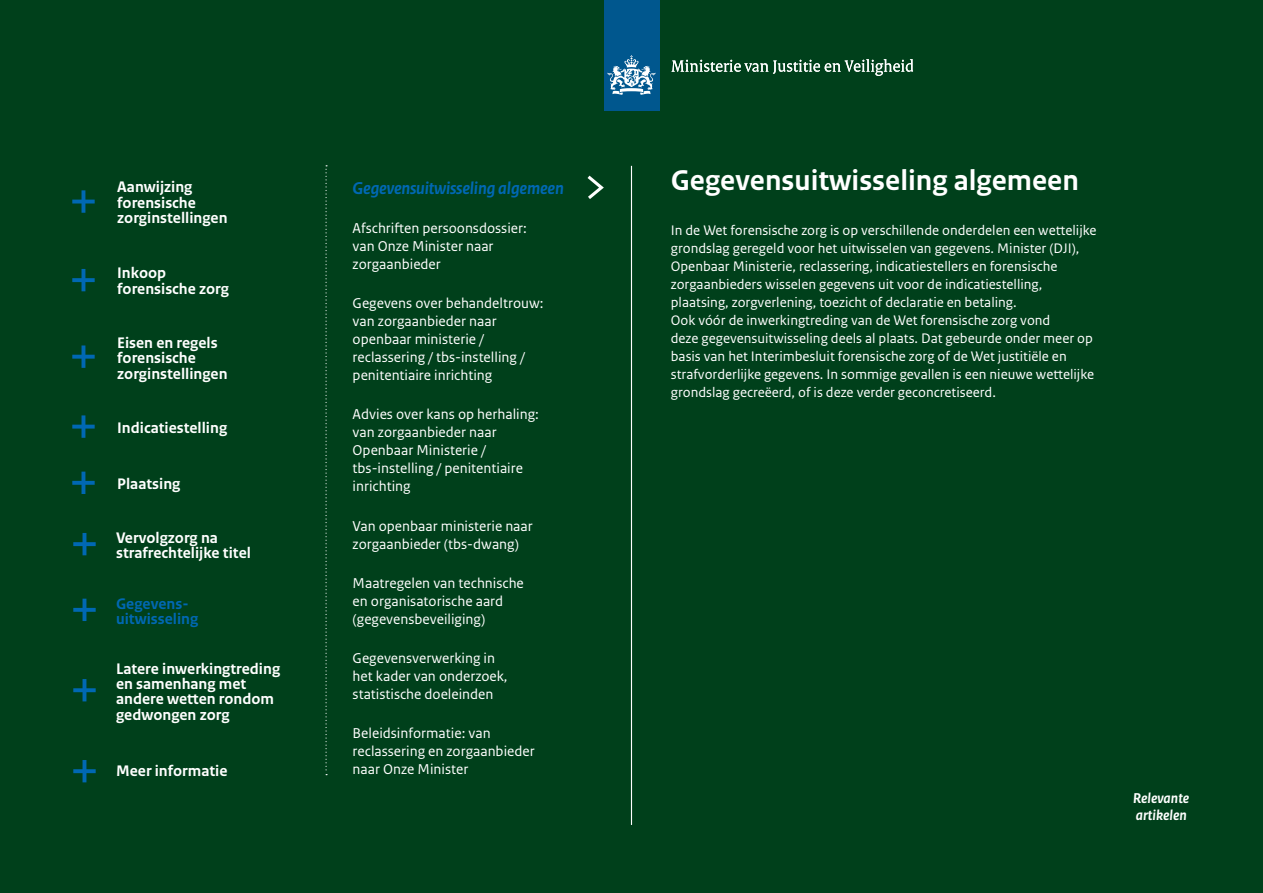
<style>
.page{position:relative;width:1263px;height:893px;background:#00401b}
.page>*{position:absolute;margin:0;border:0;box-sizing:border-box;transform-origin:0 0}
.t1{font:700 30px "Rijksoverheid Sans Text";color:#fff}
.t2{font:italic 700 18px "Rijksoverheid Sans Text";letter-spacing:-.01em;color:#0068b3}
.t3{font:700 16.05px/15.5px "Rijksoverheid Sans Text";color:#fff}
.t4{font:700 16.05px/15.5px "Rijksoverheid Sans Text";color:#0068b3}
.t5{font:15px/18px "Rijksoverheid Sans Text";color:#fff}
.t6{font:italic 700 15px/17.5px "Rijksoverheid Sans Text";color:#fff}
.t7{font:14.55px/18px "Rijksoverheid Sans Text";color:#fff}
</style>
<div class="page">
<div style="left:604px;top:0;width:55px;height:111px;background:#00578e"></div>
<svg style="left:607px;top:55px;width:48px;height:40px"></svg>
<svg style="left:671px;top:59px;width:242px;height:17px"></svg>
<hr style="left:82px;top:415px;width:3px;height:23px;background:#0068b3">
<svg style="left:72px;top:425px;width:23px;height:4px"></svg>
<hr style="left:83px;top:533px;width:3px;height:22px;background:#0068b3">
<svg style="left:73px;top:542px;width:23px;height:4px"></svg>
<hr style="left:83px;top:760px;width:3px;height:22px;background:#0068b3">
<svg style="left:73px;top:769px;width:23px;height:4px"></svg>
<hr style="left:83px;top:599px;width:3px;height:22px;background:#0068b3">
<svg style="left:73px;top:608px;width:23px;height:4px"></svg>
<hr style="left:83px;top:679px;width:3px;height:22px;background:#0068b3">
<svg style="left:73px;top:688px;width:23px;height:4px"></svg>
<hr style="left:82px;top:269px;width:3px;height:22px;background:#0068b3">
<svg style="left:72px;top:278px;width:23px;height:4px"></svg>
<hr style="left:82px;top:190px;width:3px;height:23px;background:#0068b3">
<svg style="left:72px;top:200px;width:23px;height:4px"></svg>
<hr style="left:82px;top:472px;width:3px;height:22px;background:#0068b3">
<svg style="left:72px;top:481px;width:23px;height:4px"></svg>
<hr style="left:82px;top:345px;width:3px;height:23px;background:#0068b3">
<svg style="left:72px;top:355px;width:23px;height:4px"></svg>
<hr style="left:631px;top:166px;width:1px;height:659px;background:#fff">
<svg style="left:325px;top:165px;width:2px;height:610px"></svg>
<svg style="left:587px;top:175px;width:17px;height:24px"></svg>
<p class="t3" style="left:117px;top:179px;width:112px">Aanwijzing forensische zorginstellingen</p>
<p class="t3" style="left:117px;top:266px;width:113px">Inkoop forensische zorg</p>
<p class="t3" style="left:117px;top:335px;width:112px">Eisen en regels forensische zorginstellingen</p>
<p class="t3" style="left:117px;top:420px;width:111px">Indicatiestelling</p>
<p class="t3" style="left:117px;top:476px;width:65px">Plaatsing</p>
<p class="t3" style="left:116px;top:530px;width:136px">Vervolgzorg na strafrechtelijke titel</p>
<p class="t4" style="left:116px;top:596px;width:84px">Gegevens&shy;uitwisseling</p>
<p class="t3" style="left:116px;top:661px;width:166px">Latere inwerkingtreding en samenhang met andere wetten rondom gedwongen zorg</p>
<p class="t3" style="left:116px;top:764px;width:113px">Meer informatie</p>
<p class="t2" style="left:353px;top:178px;width:213px">Gegevensuitwisseling algemeen</p>
<p class="t5" style="left:353px;top:219px;width:176px">Afschriften persoonsdossier: van Onze Minister naar zorgaanbieder</p>
<p class="t5" style="left:353px;top:294px;width:192px">Gegevens over behandeltrouw: van zorgaanbieder naar openbaar ministerie / reclassering / tbs-instelling / penitentiaire inrichting</p>
<p class="t5" style="left:353px;top:406px;width:188px">Advies over kans op herhaling: van zorgaanbieder naar<br>Openbaar Ministerie / tbs-instelling / penitentiaire inrichting</p>
<p class="t5" style="left:353px;top:517px;width:182px">Van openbaar ministerie naar zorgaanbieder (tbs-dwang)</p>
<p class="t5" style="left:353px;top:574px;width:173px">Maatregelen van technische en organisatorische aard (gegevensbeveiliging)</p>
<p class="t5" style="left:353px;top:649px;width:156px">Gegevensverwerking in het kader van onderzoek, statistische doeleinden</p>
<p class="t5" style="left:353px;top:725px;width:184px">Beleidsinformatie: van reclassering en zorgaanbieder naar Onze Minister</p>
<h1 class="t1" style="left:671px;top:163px;width:409px">Gegevensuitwisseling algemeen</h1>
<p class="t7" style="left:671px;top:221px;width:427px">In de Wet forensische zorg is op verschillende onderdelen een wettelijke grondslag geregeld voor het uitwisselen van gegevens. Minister (DJI), Openbaar Ministerie, reclassering, indicatiestellers en forensische zorgaanbieders wisselen gegevens uit voor de indicatiestelling, plaatsing, zorgverlening, toezicht of declaratie en betaling.<br>Ook vóór de inwerkingtreding van de Wet forensische zorg vond<br>deze gegevensuitwisseling deels al plaats. Dat gebeurde onder meer op basis van het Interimbesluit forensische zorg of de Wet justitiële en strafvorderlijke gegevens. In sommige gevallen is een nieuwe wettelijke grondslag gecreëerd, of is deze verder geconcretiseerd.</p>
<p class="t6" style="left:1133px;top:790px;width:58px">Relevante artikelen</p>
</div>
